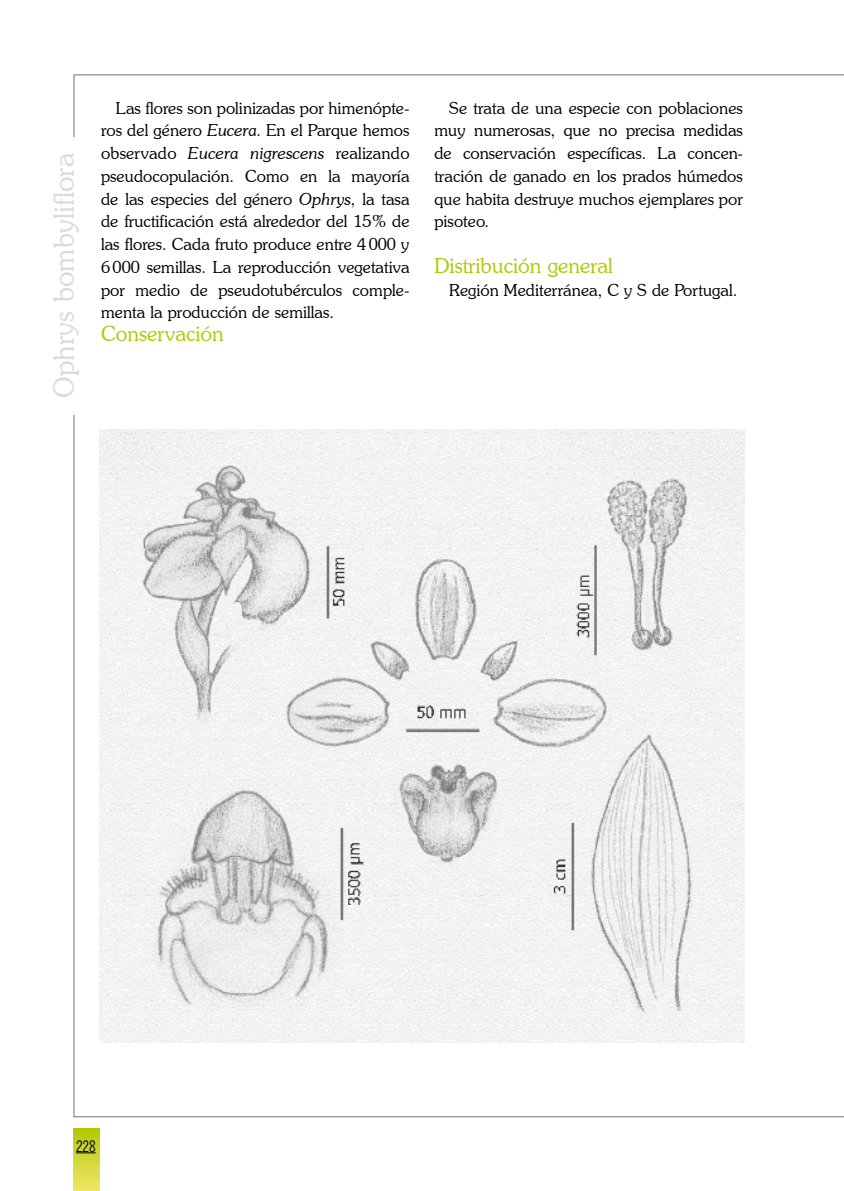
<style>
.page{position:relative;width:844px;height:1191px;background:#fff}
.page>*{position:absolute;margin:0;border:0;box-sizing:border-box;transform-origin:0 0}
.t1{font:300 28px "Souvenir IT Cby BT";color:#d9dadb}
.t2{font:300 21px "Souvenir IT Cby BT";color:#b1c800}
.t3{font:300 16.62px/22.8px "Souvenir IT Cby BT";color:#000;text-align:justify}
.t4{font:condensed 15.75px "News Gothic";color:#000}
.s1{font-style:italic}
.s2{font-size:8.75px;color:#fff}
</style>
<div class="page">
<svg style="left:74px;top:1129px;width:25px;height:62px;background:#d0d636"></svg>
<svg style="left:76px;top:1152px;width:20px;height:1px"></svg>
<img style="left:99px;top:430px;width:645px;height:612px">
<h1 class="t1" style="left:47px;top:398px;width:246px;rotate:-90deg">Ophrys bombyliflora</h1>
<p class="t3" style="left:101px;top:96px;width:310px;text-indent:15px">Las flores son polinizadas por himenópte&shy;ros del género <span class="s1">Eucera</span>. En el Parque hemos observado <span class="s1">Eucera nigrescens</span> realizando pseudocopulación. Como en la mayoría de las especies del género <span class="s1">Ophrys</span>, la tasa de fructificación está alrededor del 15% de las flores. Cada fruto produce entre 4<span class="s2">.</span>000 y 6<span class="s2">.</span>000 semillas. La reproducción vegetativa por medio de pseudotubérculos comple&shy;menta la producción de semillas.</p>
<p class="t2" style="left:101px;top:321px;width:124px">Conservación</p>
<p class="t3" style="left:434px;top:96px;width:310px;text-indent:15px">Se trata de una especie con poblaciones muy numerosas, que no precisa medidas de conservación específicas. La concen&shy;tración de ganado en los prados húmedos que habita destruye muchos ejemplares por pisoteo.</p>
<p class="t2" style="left:434px;top:253px;width:180px">Distribución general</p>
<p class="t3" style="left:449px;top:278px;width:289px">Región Mediterránea, C y S de Portugal.</p>
<p class="t4" style="left:76px;top:1137px;width:21px">228</p>
</div>
